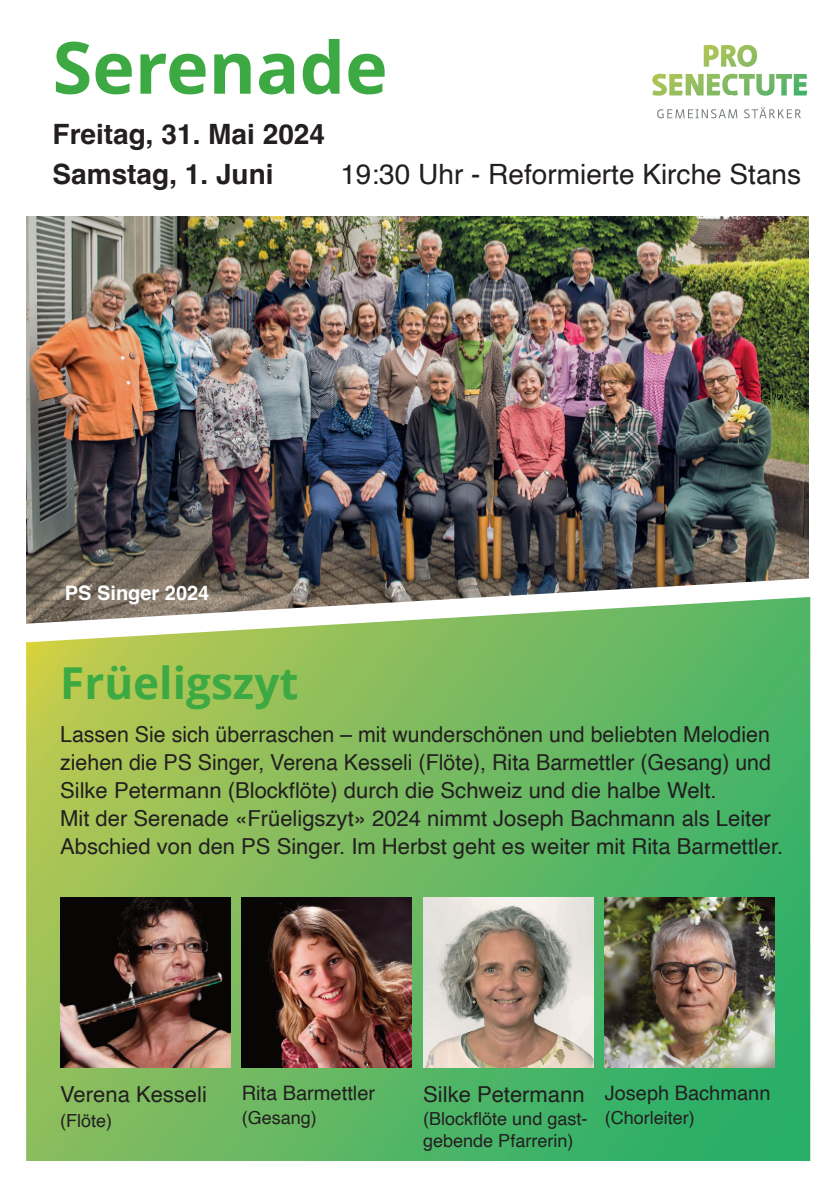
<style>
.page{position:relative;width:837px;height:1190px;background:#fff}
.page>*{position:absolute;margin:0;border:0;box-sizing:border-box;transform-origin:0 0}
.t1{font:700 72px "Open Sans";color:#3da943}
.t2{font:700 44px "Open Sans";color:#3da943}
.t3{font:700 28px "Helvetica";color:#231f20}
.t4{font:28px "Helvetica";color:#231f20}
.t5{font:22px/28px "Helvetica";color:#231f20;text-align:justify}
.t6{font:20px "Helvetica";color:#231f20}
.t7{font:700 20px "Helvetica";color:#fff}
.t8{font:18px "Helvetica";color:#231f20}
</style>
<div class="page">
<img style="left:26px;top:216px;width:782px;height:361px">
<svg style="left:26px;top:644px;width:784px;height:517px;background:#71ba60"></svg>
<img style="left:60px;top:897px;width:170px;height:170px">
<svg style="left:26px;top:577px;width:785px;height:67px"></svg>
<svg style="left:657px;top:109px;width:80px;height:9px"></svg>
<svg style="left:744px;top:107px;width:57px;height:11px"></svg>
<img style="left:652px;top:45px;width:155px;height:51px">
<img style="left:423px;top:897px;width:170px;height:170px">
<img style="left:604px;top:897px;width:170px;height:170px">
<img style="left:242px;top:897px;width:170px;height:170px">
<p class="t1" style="left:53px;top:17px;width:336px">Serenade</p>
<p class="t3" style="left:53px;top:122px;width:274px">Freitag, 31. Mai 2024</p>
<p class="t3" style="left:53px;top:162px;width:222px">Samstag, 1. Juni</p>
<p class="t4" style="left:340px;top:162px;width:462px">19:30 Uhr - Reformierte Kirche Stans</p>
<p class="t7" style="left:65px;top:584px;width:146px">PS Singer 2024</p>
<p class="t2" style="left:60px;top:652px;width:240px">Früeligszyt</p>
<p class="t5" style="left:60px;top:722px;width:712px">Lassen Sie sich überraschen – mit wunderschönen und beliebten Melodien ziehen die PS Singer, Verena Kesseli (Flöte), Rita Barmettler (Gesang) und Silke Petermann (Blockflöte) durch die Schweiz und die halbe Welt.</p>
<p class="t5" style="left:60px;top:806px;width:724px">Mit der Serenade «Früeligszyt» 2024 nimmt Joseph Bachmann als Leiter<br>Abschied von den PS Singer. Im Herbst geht es weiter mit Rita Barmettler.</p>
<p class="t5" style="left:60px;top:1082px;width:148px">Verena Kesseli</p>
<p class="t8" style="left:60px;top:1113px;width:54px">(Flöte)</p>
<p class="t6" style="left:242px;top:1085px;width:135px">Rita Barmettler</p>
<p class="t8" style="left:242px;top:1110px;width:77px">(Gesang)</p>
<p class="t5" style="left:423px;top:1082px;width:163px">Silke Petermann</p>
<p class="t8" style="left:423px;top:1111px;width:166px">(Blockflöte und gast-</p>
<p class="t8" style="left:423px;top:1133px;width:152px">gebende Pfarrerin)</p>
<p class="t6" style="left:604px;top:1085px;width:167px">Joseph Bachmann</p>
<p class="t8" style="left:604px;top:1110px;width:91px">(Chorleiter)</p>
</div>
